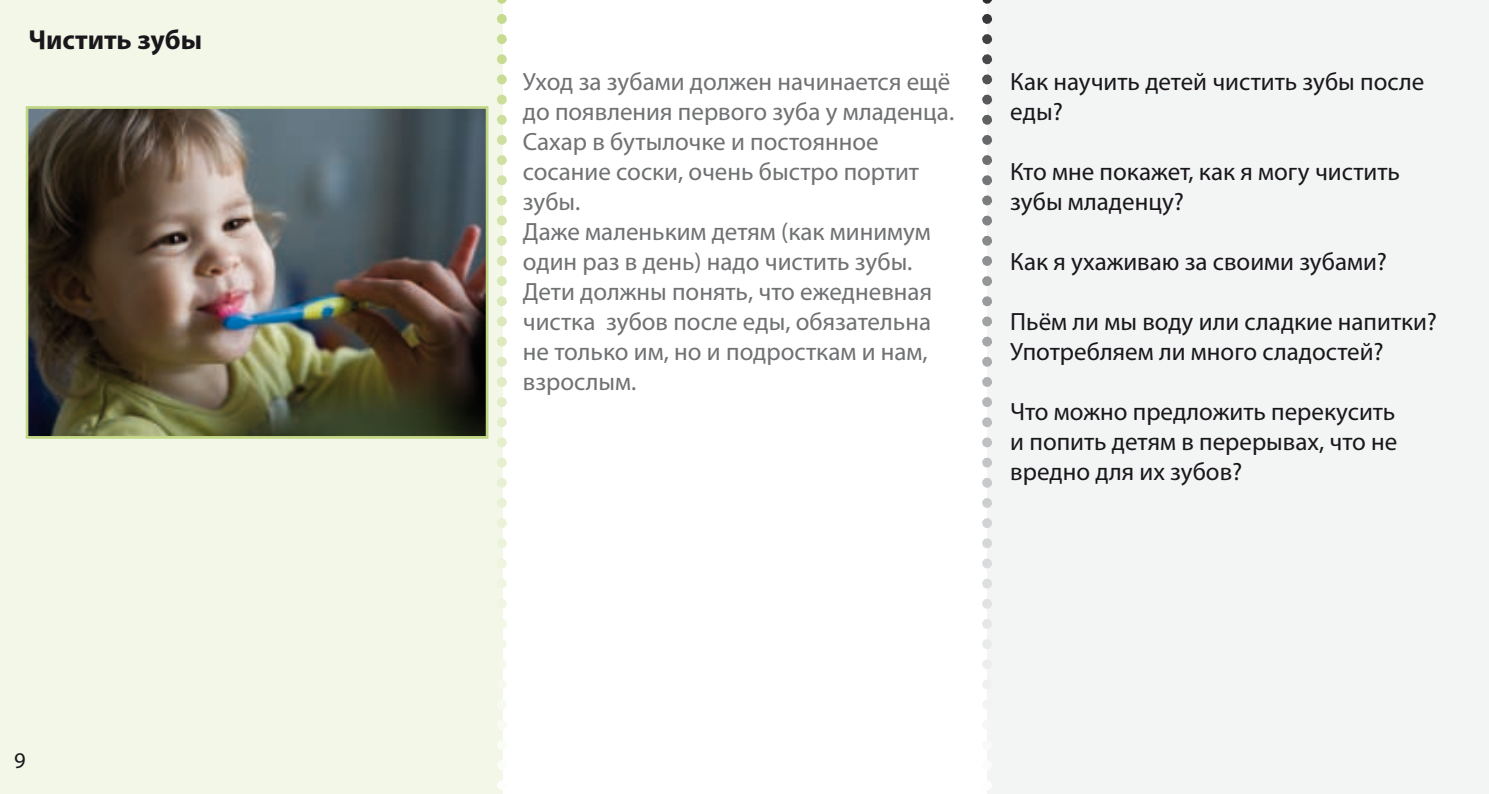
<style>
.page{position:relative;width:1489px;height:794px;background:#fff}
.page>*{position:absolute;margin:0;border:0;box-sizing:border-box;transform-origin:0 0}
.t1{font:700 27.5px "Myriad Pro";color:#1a171c}
.t2{font:25px/30px "Myriad Pro";color:#707173}
.t3{font:25px/30px "Myriad Pro";color:#1a171c}
.t4{font:22.5px "Myriad Pro";color:#1a171c}
</style>
<div class="page">
<div style="left:0;top:0;width:503px;height:794px;background:#f2f7e7"></div>
<div style="left:987px;top:0;width:501px;height:794px;background:#f3f4f4"></div>
<svg style="left:497px;top:0;width:10px;height:790px"></svg>
<svg style="left:982px;top:0;width:10px;height:790px"></svg>
<img style="left:29px;top:109px;width:456px;height:326px">
<div style="left:26px;top:106px;width:462px;height:332px;border:2px solid #c1d785"></div>
<p class="t1" style="left:28px;top:24px;width:175px">Чистить зубы</p>
<p class="t4" style="left:14px;top:748px;width:13px">9</p>
<p class="t2" style="left:523px;top:67px;width:433px">Уход за зубами должен начинается ещё до появления первого зуба у младенца.<br>Сахар в бутылочке и постоянное сосание соски, очень быстро портит зубы.<br>Даже маленьким детям (как минимум один раз в день) надо чистить зубы.<br>Дети должны понять, что ежедневная чистка зубов после еды, обязательна не только им, но и подросткам и нам, взрослым.</p>
<p class="t3" style="left:1010px;top:67px;width:415px">Как научить детей чистить зубы после еды?</p>
<p class="t3" style="left:1010px;top:157px;width:391px">Кто мне покажет, как я могу чистить зубы младенцу?</p>
<p class="t3" style="left:1010px;top:247px;width:378px">Как я ухаживаю за своими зубами?</p>
<p class="t3" style="left:1010px;top:307px;width:428px">Пьём ли мы воду или сладкие напитки?<br>Употребляем ли много сладостей?</p>
<p class="t3" style="left:1010px;top:397px;width:388px;text-align:justify">Что можно предложить перекусить и попить детям в перерывах, что не вредно для их зубов?</p>
</div>
